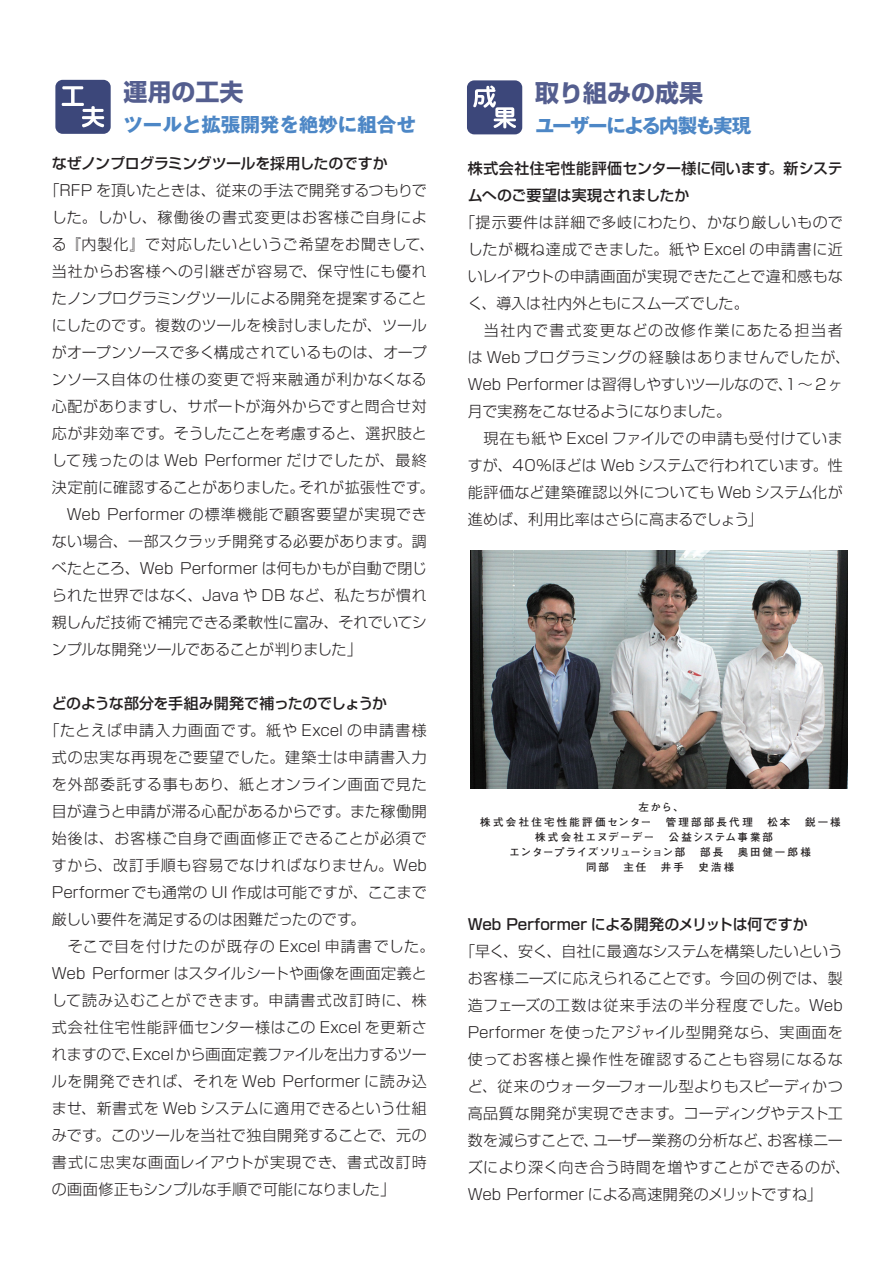
<style>
.page{position:relative;width:893px;height:1263px;background:#fff}
.page>*{position:absolute;margin:0;border:0;box-sizing:border-box;transform-origin:0 0}
.t1{font:700 24px "Shin Go Pro";color:#545e8f}
.t2{font:700 19.5px "Gothic MB101 Pro";color:#4d87c6}
.t3{font:700 19.5px "Gothic MB101 Pro";letter-spacing:-.09em;color:#4d87c6}
.t4{font:300 15px/27px "Shin Go Pro";letter-spacing:.02em;color:#231f20}
.t5{font:500 15px/27px "Shin Go Pro";letter-spacing:-.01em;color:#231f20}
.t6{font:500 15px "Shin Go Pro";letter-spacing:-.03em;color:#231f20}
.t7{font:700 10.5px/15px "Futo Go B101 Pro";letter-spacing:.175em;color:#231f20;text-align:center}
</style>
<div class="page">
<div style="left:467px;top:80px;width:55px;height:54px;background:#3c477a;border-radius:7px"></div>
<svg style="left:473px;top:86px;width:43px;height:42px"></svg>
<div style="left:55px;top:80px;width:56px;height:54px;background:#3c477a;border-radius:7px"></div>
<svg style="left:62px;top:86px;width:42px;height:41px"></svg>
<img style="left:470px;top:550px;width:377px;height:238px">
<h1 class="t1" style="left:123px;top:73px;width:122px">運用の工夫</h1>
<h2 class="t2" style="left:123px;top:108px;width:294px">ツールと拡張開発を絶妙に組合せ</h2>
<p class="t6" style="left:52px;top:151px;width:338px">なぜノンプログラミングツールを採用したのですか</p>
<p class="t4" style="left:52px;top:175px;width:384px;text-indent:-8px">「RFP を頂いたときは、従来の手法で開発するつもりでした。しかし、稼働後の書式変更はお客様ご自身による『内製化』で対応したいというご希望をお聞きして、当社からお客様への引継ぎが容易で、保守性にも優れたノンプログラミングツールによる開発を提案することにしたのです。複数のツールを検討しましたが、ツールがオープンソースで多く構成されているものは、オープンソース自体の仕様の変更で将来融通が利かなくなる心配がありますし、サポートが海外からですと問合せ対応が非効率です。そうしたことを考慮すると、選択肢として残ったのは Web Performer だけでしたが、最終決定前に確認することがありました。それが拡張性です。　Web Performer の標準機能で顧客要望が実現できない場合、一部スクラッチ開発する必要があります。調べたところ、Web Performer は何もかもが自動で閉じられた世界ではなく、Java や DB など、私たちが慣れ親しんだ技術で補完できる柔軟性に富み、それでいてシンプルな開発ツールであることが判りました」</p>
<p class="t6" style="left:52px;top:691px;width:337px">どのような部分を手組み開発で補ったのでしょうか</p>
<p class="t4" style="left:52px;top:715px;width:384px;text-indent:-8px">「たとえば申請入力画面です。紙や Excel の申請書様式の忠実な再現をご要望でした。建築士は申請書入力を外部委託する事もあり、紙とオンライン画面で見た目が違うと申請が滞る心配があるからです。また稼働開始後は、お客様ご自身で画面修正できることが必須ですから、改訂手順も容易でなければなりません。Web<br>Performerでも通常の UI 作成は可能ですが、ここまで厳しい要件を満足するのは困難だったのです。<br>　そこで目を付けたのが既存の Excel 申請書でした。<br>Web Performer はスタイルシートや画像を画面定義として読み込むことができます。申請書式改訂時に、株式会社住宅性能評価センター様はこの Excel を更新されますので、Excelから画面定義ファイルを出力するツールを開発できれば、それを Web Performer に読み込ませ、新書式を Web システムに適用できるという仕組みです。このツールを当社で独自開発することで、元の書式に忠実な画面レイアウトが実現でき、書式改訂時の画面修正もシンプルな手順で可能になりました」</p>
<h1 class="t1" style="left:535px;top:73px;width:169px">取り組みの成果</h1>
<h2 class="t3" style="left:535px;top:110px;width:218px">ユーザーによる内製も実現</h2>
<p class="t5" style="left:468px;top:153px;width:377px">株式会社住宅性能評価センター様に伺います。新システムへのご要望は実現されましたか</p>
<p class="t4" style="left:468px;top:207px;width:384px;text-indent:-8px">「提示要件は詳細で多岐にわたり、かなり厳しいものでしたが概ね達成できました。紙や Excel の申請書に近いレイアウトの申請画面が実現できたことで違和感もなく、導入は社内外ともにスムーズでした。<br>　当社内で書式変更などの改修作業にあたる担当者は Web プログラミングの経験はありませんでしたが、<br>Web Performer は習得しやすいツールなので、1～2ヶ月で実務をこなせるようになりました。<br>　現在も紙や Excel ファイルでの申請も受付けていますが、40％ほどは Web システムで行われています。性能評価など建築確認以外についても Web システム化が進めば、利用比率はさらに高まるでしょう」</p>
<p class="t7" style="left:480px;top:798px;width:362px">左から、<br>株式会社住宅性能評価センター　管理部部長代理　松本　鋭一様株式会社エヌデーデー　公益システム事業部　<br>エンタープライズソリューション部　部長　奥田健一郎様<br>同部　主任　井手　史浩様</p>
<p class="t5" style="left:468px;top:909px;width:341px">Web Performer による開発のメリットは何ですか</p>
<p class="t4" style="left:468px;top:936px;width:384px;text-indent:-8px">「早く、安く、自社に最適なシステムを構築したいというお客様ニーズに応えられることです。今回の例では、製造フェーズの工数は従来手法の半分程度でした。Web<br>Performer を使ったアジャイル型開発なら、実画面を使ってお客様と操作性を確認することも容易になるなど、従来のウォーターフォール型よりもスピーディかつ高品質な開発が実現できます。コーディングやテスト工数を減らすことで、ユーザー業務の分析など、お客様ニーズにより深く向き合う時間を増やすことができるのが、<br>Web Performer による高速開発のメリットですね」</p>
</div>
